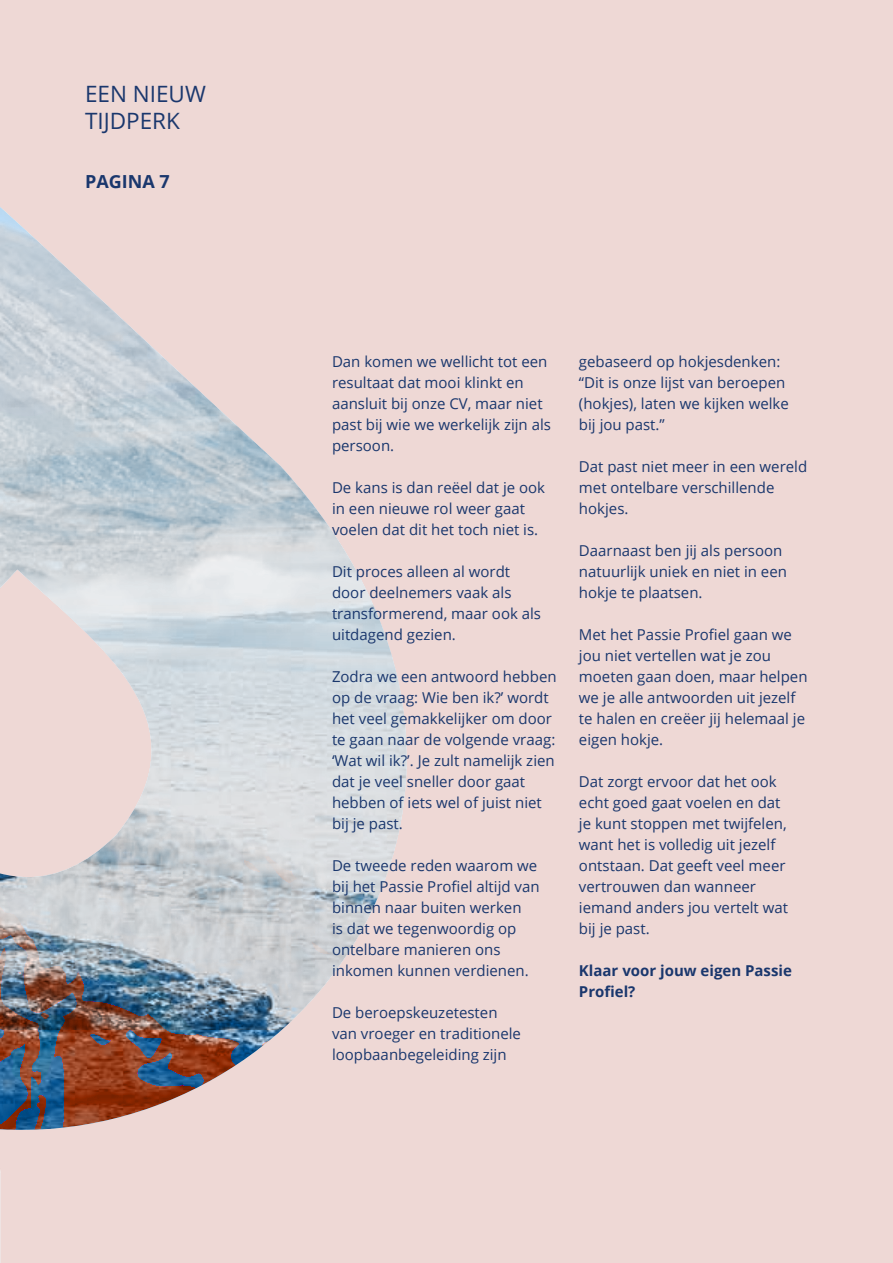
<style>
.page{position:relative;width:893px;height:1263px;background:#eed8d5}
.page>*{position:absolute;margin:0;border:0;box-sizing:border-box;transform-origin:0 0}
.t1{font:22.5px/27px "Open Sans";color:#1a376d}
.t2{font:700 18px "Open Sans";color:#1a376d}
.t3{font:15px/21px "Open Sans";color:#1a376d}
.t4{font:700 15px/21px "Open Sans";color:#1a376d}
</style>
<div class="page">
<hr style="left:0;top:0;width:1px;height:1263px;background:#e9494f">
<img style="left:0;top:1147px;width:1px;height:116px">
<svg style="left:0;top:433px;width:405px;height:291px"></svg>
<svg style="left:0;top:207px;width:245px;height:226px"></svg>
<svg style="left:151px;top:703px;width:32px;height:15px"></svg>
<svg style="left:78px;top:702px;width:17px;height:12px"></svg>
<svg style="left:204px;top:695px;width:18px;height:7px"></svg>
<svg style="left:229px;top:705px;width:8px;height:9px"></svg>
<svg style="left:223px;top:343px;width:12px;height:10px"></svg>
<svg style="left:0;top:724px;width:407px;height:423px"></svg>
<h1 class="t1" style="left:85px;top:80px;width:122px">EEN NIEUW<br>TIJDPERK</h1>
<p class="t2" style="left:85px;top:169px;width:86px">PAGINA 7</p>
<p class="t3" style="left:332px;top:350px;width:221px">Dan komen we wellicht tot een resultaat dat mooi klinkt en aansluit bij onze CV, maar niet past bij wie we werkelijk zijn als persoon.</p>
<p class="t3" style="left:332px;top:476px;width:215px">De kans is dan reëel dat je ook in een nieuwe rol weer gaat voelen dat dit het toch niet is.</p>
<p class="t3" style="left:332px;top:560px;width:211px">Dit proces alleen al wordt door deelnemers vaak als transformerend, maar ook als uitdagend gezien.</p>
<p class="t3" style="left:332px;top:665px;width:226px">Zodra we een antwoord hebben op de vraag: Wie ben ik?’ wordt het veel gemakkelijker om door te gaan naar de volgende vraag: ‘Wat wil ik?’. Je zult namelijk zien dat je veel sneller door gaat hebben of iets wel of juist niet bij je past.</p>
<p class="t3" style="left:332px;top:854px;width:209px">De tweede reden waarom we bij het Passie Profiel altijd van binnen naar buiten werken<br>is dat we tegenwoordig op ontelbare manieren ons inkomen kunnen verdienen.</p>
<p class="t3" style="left:332px;top:1001px;width:190px">De beroepskeuzetesten van vroeger en traditionele loopbaanbegeleiding zijn</p>
<p class="t3" style="left:579px;top:350px;width:211px">gebaseerd op hokjesdenken: “Dit is onze lijst van beroepen (hokjes), laten we kijken welke bij jou past.”</p>
<p class="t3" style="left:579px;top:455px;width:230px">Dat past niet meer in een wereld met ontelbare verschillende hokjes.</p>
<p class="t3" style="left:579px;top:539px;width:210px">Daarnaast ben jij als persoon natuurlijk uniek en niet in een hokje te plaatsen.</p>
<p class="t3" style="left:579px;top:623px;width:230px">Met het Passie Profiel gaan we jou niet vertellen wat je zou moeten gaan doen, maar helpen we je alle antwoorden uit jezelf te halen en creëer jij helemaal je eigen hokje.</p>
<p class="t3" style="left:579px;top:770px;width:211px">Dat zorgt ervoor dat het ook echt goed gaat voelen en dat je kunt stoppen met twijfelen, want het is volledig uit jezelf ontstaan. Dat geeft veel meer vertrouwen dan wanneer iemand anders jou vertelt wat bij je past.</p>
<p class="t4" style="left:579px;top:959px;width:214px">Klaar voor jouw eigen Passie<br>Profiel?</p>
</div>
